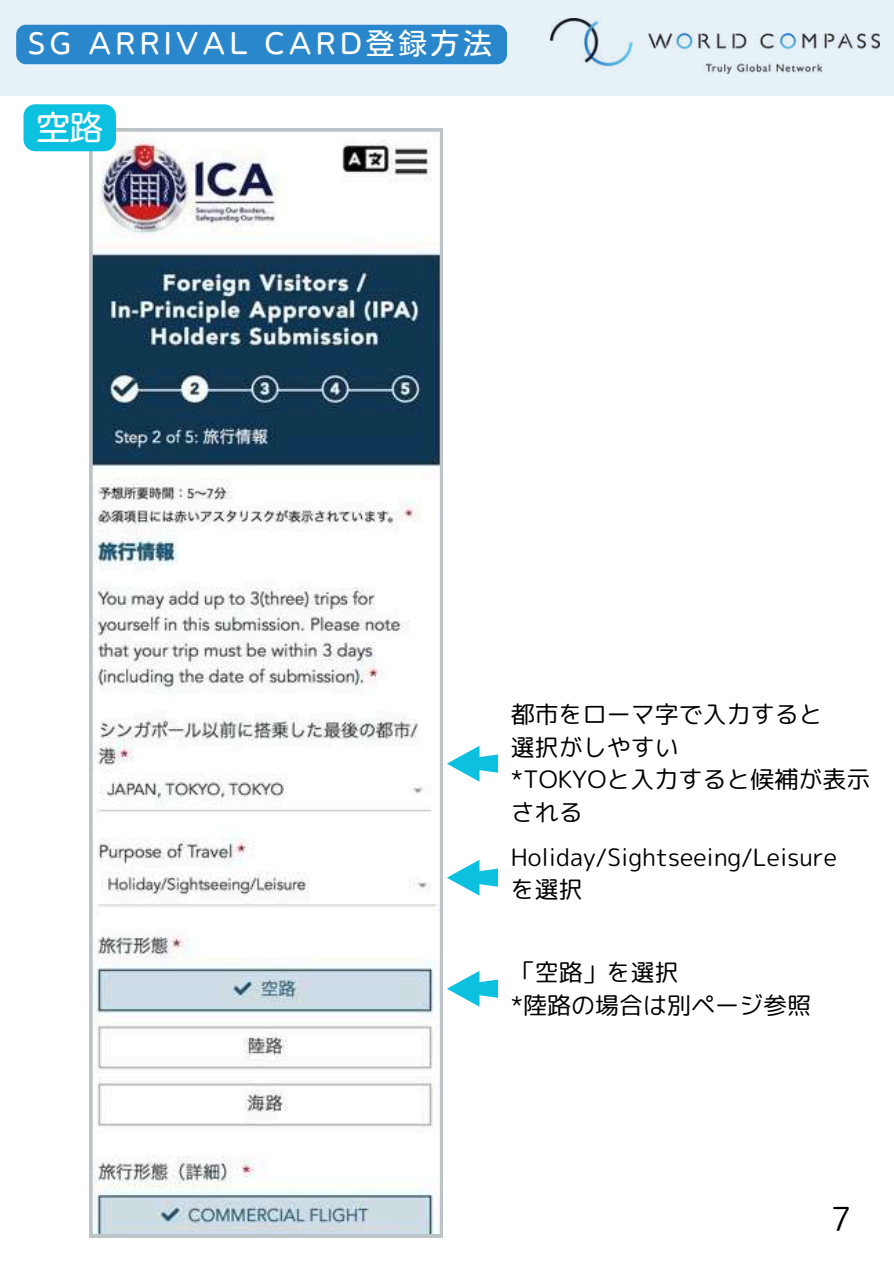
<style>
.page{position:relative;width:894px;height:1264px;background:#fff}
.page>*{position:absolute;margin:0;border:0;box-sizing:border-box;transform-origin:0 0}
.t1{font:33px "Nud Motoya Maru Std W3";color:#fff}
.t2{font:33px "rounded mplus 1 p regular";color:#000}
.t3{font:28.35px "Nud Motoya Maru Std W3";letter-spacing:.14em;color:#fff}
.t4{font:24px/32.7px "rounded mplus 1 p regular";color:#000}
</style>
<div class="page">
<div style="left:0;top:0;width:893px;height:96px;background:#e6f1f8"></div>
<img style="left:550px;top:19px;width:328px;height:55px">
<div style="left:16px;top:25px;width:491px;height:39px;background:#2a87cc;border-radius:10px"></div>
<svg style="left:89px;top:128px;width:354px;height:1108px"></svg>
<div style="left:23px;top:104px;width:93px;height:47px;background:#0cc0df;border-radius:12px"></div>
<svg style="left:447px;top:745px;width:51px;height:36px"></svg>
<svg style="left:447px;top:859px;width:51px;height:36px"></svg>
<svg style="left:447px;top:971px;width:51px;height:35px"></svg>
<p class="t3" style="left:28px;top:29px;width:465px">SG ARRIVAL CARD登録方法</p>
<h1 class="t1" style="left:37px;top:111px;width:67px">空路</h1>
<p class="t4" style="left:510px;top:697px;width:361px">都市をローマ字で入力すると<br>選択がしやすい<br>*TOKYOと入力すると候補が表示される</p>
<p class="t4" style="left:510px;top:840px;width:327px">Holiday/Sightseeing/Leisureを選択</p>
<p class="t4" style="left:510px;top:955px;width:302px">「空路」を選択<br>*陸路の場合は別ページ参照</p>
<h1 class="t2" style="left:830px;top:1195px;width:22px">7</h1>
</div>
